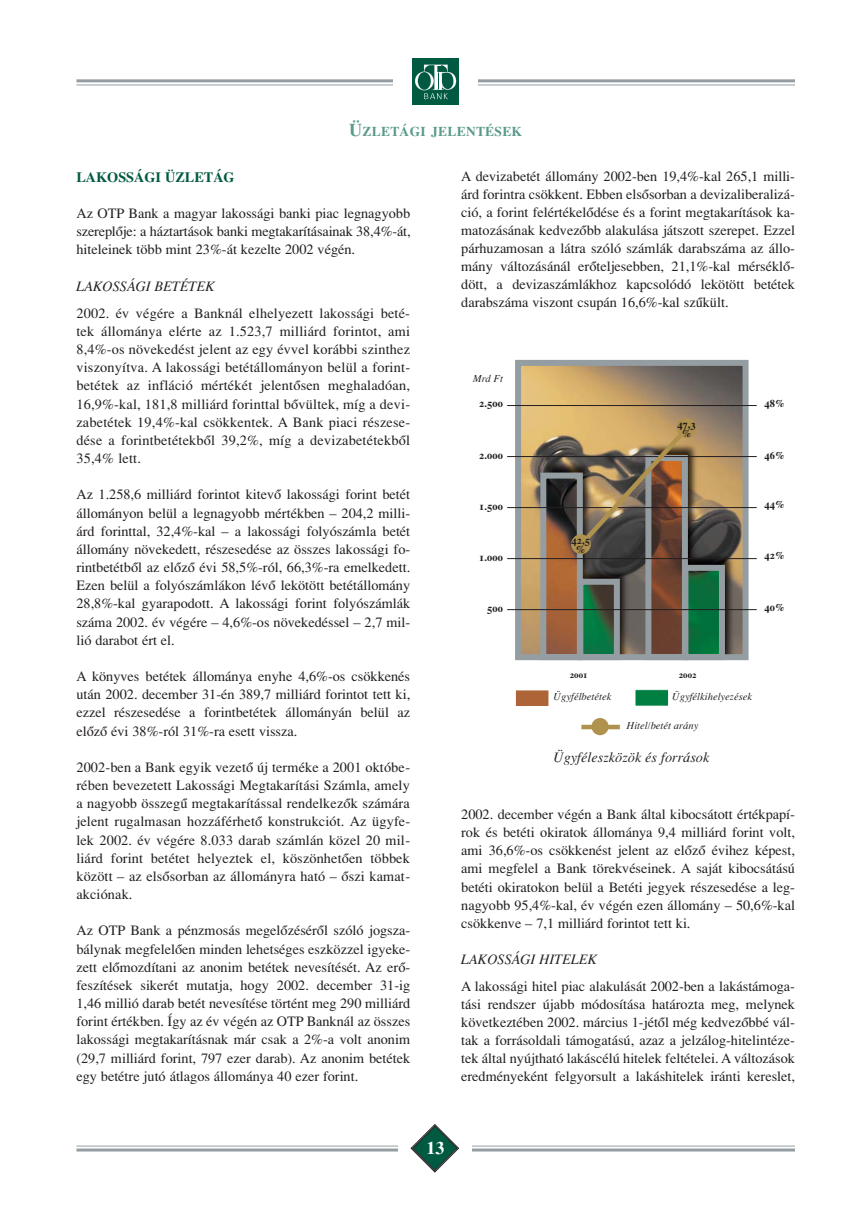
<style>
.page{position:relative;width:849px;height:1220px;background:#fff}
.page>*{position:absolute;margin:0;border:0;box-sizing:border-box;transform-origin:0 0}
.t1{font:18px "Times H Bold";color:#fff}
.t2{font:14.25px/18.1px "Times H Roman";color:#231f20;text-align:justify}
.t3{font:14.25px "Times H Italic";color:#231f20}
.t4{font:14.25px "Times H Bold SC";color:#005941}
.t5{font:13.5px "Times H Bold SC";letter-spacing:.02em;color:#5b998b}
.t6{font:10.5px "Times H Italic";color:#231f20}
.t7{font:10.5px/9px "Times H Bold SC";color:#231f20;text-align:center}
.t8{font:9px "Times H Bold SC";color:#231f20}
.s1{font-size:18px}
</style>
<div class="page">
<hr style="left:76px;top:1145px;width:719px;height:1px;background:#949da1">
<hr style="left:76px;top:1148px;width:719px;height:3px;background:#949da1">
<div style="left:399px;top:1108px;width:73px;height:84px;background:#fff"></div>
<svg style="left:410px;top:1124px;width:50px;height:49px"></svg>
<hr style="left:76px;top:79px;width:719px;height:3px;background:#949da1">
<hr style="left:76px;top:84px;width:719px;height:1px;background:#949da1">
<div style="left:394px;top:55px;width:84px;height:53px;background:#fff"></div>
<div style="left:413px;top:59px;width:46px;height:46px;background:#005941"></div>
<svg style="left:415px;top:65px;width:42px;height:34px"></svg>
<svg style="left:512px;top:359px;width:240px;height:302px"></svg>
<hr style="left:507px;top:405px;width:250px;height:1px;background:#231f20">
<hr style="left:507px;top:456px;width:250px;height:1px;background:#231f20">
<hr style="left:507px;top:507px;width:250px;height:1px;background:#231f20">
<hr style="left:507px;top:558px;width:250px;height:1px;background:#231f20">
<hr style="left:507px;top:609px;width:250px;height:1px;background:#231f20">
<div style="left:516px;top:690px;width:33px;height:16px;background:#ad6436"></div>
<div style="left:515px;top:689px;width:34px;height:17px;border:1px solid #fff"></div>
<div style="left:635px;top:690px;width:33px;height:16px;background:#007f43"></div>
<div style="left:635px;top:689px;width:34px;height:17px;border:1px solid #fff"></div>
<div style="left:591px;top:718px;width:18px;height:17px;background:#b0924f;border-radius:50%"></div>
<div style="left:581px;top:724px;width:39px;height:5px;background:#b0924f"></div>
<img style="left:575px;top:422px;width:118px;height:129px">
<div style="left:677px;top:418px;width:20px;height:20px;background:#b0924f;border-radius:50%"></div>
<div style="left:571px;top:534px;width:20px;height:20px;background:#b0924f;border-radius:50%"></div>
<p class="t5" style="left:349px;top:123px;width:174px"><span class="s1">Ü</span>ZLETÁGI JELENTÉSEK</p>
<p class="t4" style="left:76px;top:168px;width:160px">LAKOSSÁGI ÜZLETÁG</p>
<p class="t2" style="left:76px;top:205px;width:336px">Az OTP Bank a magyar lakossági banki piac legnagyobb szereplôje: a háztartások banki megtakarításainak 38,4%-át, hiteleinek több mint 23%-át kezelte 2002 végén.</p>
<p class="t3" style="left:76px;top:281px;width:140px">LAKOSSÁGI BETÉTEK</p>
<p class="t2" style="left:76px;top:305px;width:335px">2002. év végére a Banknál elhelyezett lakossági beté&shy;tek állománya elérte az 1.523,7 milliárd forintot, ami 8,4%-os növekedést jelent az egy évvel korábbi szinthez viszonyítva. A lakossági betétállományon belül a forint&shy;betétek az infláció mértékét jelentôsen meghaladóan, 16,9%-kal, 181,8 milliárd forinttal bôvültek, míg a devi&shy;zabetétek 19,4%-kal csökkentek. A Bank piaci részese&shy;dése a forintbetétekbôl 39,2%, míg a devizabetétekbôl 35,4% lett.</p>
<p class="t2" style="left:76px;top:487px;width:335px">Az 1.258,6 milliárd forintot kitevô lakossági forint betét állományon belül a legnagyobb mértékben – 204,2 milli&shy;árd forinttal, 32,4%-kal – a lakossági folyószámla betét állomány növekedett, részesedése az összes lakossági fo&shy;rintbetétbôl az elôzô évi 58,5%-ról, 66,3%-ra emelkedett.<br>Ezen belül a folyószámlákon lévô lekötött betétállomány 28,8%-kal gyarapodott. A lakossági forint folyószámlák száma 2002. év végére – 4,6%-os növekedéssel – 2,7 mil&shy;lió darabot ért el.</p>
<p class="t2" style="left:76px;top:668px;width:335px">A könyves betétek állománya enyhe 4,6%-os csökkenés után 2002. december 31-én 389,7 milliárd forintot tett ki, ezzel részesedése a forintbetétek állományán belül az elôzô évi 38%-ról 31%-ra esett vissza.</p>
<p class="t2" style="left:76px;top:759px;width:335px">2002-ben a Bank egyik vezetô új terméke a 2001 októbe&shy;rében bevezetett Lakossági Megtakarítási Számla, amely a nagyobb összegû megtakarítással rendelkezôk számára jelent rugalmasan hozzáférhetô konstrukciót. Az ügyfe&shy;lek 2002. év végére 8.033 darab számlán közel 20 mil&shy;liárd forint betétet helyeztek el, köszönhetôen többek között – az elsôsorban az állományra ható – ôszi kamat&shy;akciónak.</p>
<p class="t2" style="left:76px;top:922px;width:335px">Az OTP Bank a pénzmosás megelôzésérôl szóló jogsza&shy;bálynak megfelelôen minden lehetséges eszközzel igyeke&shy;zett elômozdítani az anonim betétek nevesítését. Az erô&shy;feszítések sikerét mutatja, hogy 2002. december 31-ig 1,46 millió darab betét nevesítése történt meg 290 milliárd forint értékben. Így az év végén az OTP Banknál az összes lakossági megtakarításnak már csak a 2%-a volt anonim (29,7 milliárd forint, 797 ezer darab). Az anonim betétek egy betétre jutó átlagos állománya 40 ezer forint.</p>
<p class="t2" style="left:461px;top:168px;width:335px">A devizabetét állomány 2002-ben 19,4%-kal 265,1 milli&shy;árd forintra csökkent. Ebben elsôsorban a devizaliberalizá&shy;ció, a forint felértékelôdése és a forint megtakarítások ka&shy;matozásának kedvezôbb alakulása játszott szerepet. Ezzel párhuzamosan a látra szóló számlák darabszáma az állo&shy;mány változásánál erôteljesebben, 21,1%-kal mérséklô&shy;dött, a devizaszámlákhoz kapcsolódó lekötött betétek darabszáma viszont csupán 16,6%-kal szûkült.</p>
<p class="t6" style="left:473px;top:375px;width:31px">Mrd Ft</p>
<p class="t7" style="left:479px;top:399px;width:25px">2.500</p>
<p class="t7" style="left:764px;top:399px;width:22px">48%</p>
<p class="t7" style="left:677px;top:419px;width:20px">47,3 %</p>
<p class="t7" style="left:479px;top:450px;width:25px">2.000</p>
<p class="t7" style="left:479px;top:501px;width:25px">1.500</p>
<p class="t7" style="left:764px;top:451px;width:22px">46%</p>
<p class="t7" style="left:764px;top:499px;width:22px">44%</p>
<p class="t7" style="left:479px;top:552px;width:25px">1.000</p>
<p class="t7" style="left:572px;top:535px;width:20px">42,5 %</p>
<p class="t7" style="left:764px;top:550px;width:22px">42%</p>
<p class="t7" style="left:487px;top:603px;width:17px">500</p>
<p class="t7" style="left:764px;top:603px;width:22px">40%</p>
<p class="t8" style="left:570px;top:669px;width:19px">2001</p>
<p class="t8" style="left:679px;top:669px;width:19px">2002</p>
<p class="t6" style="left:554px;top:693px;width:59px">Ügyfélbetétek</p>
<p class="t6" style="left:672px;top:693px;width:81px">Ügyfélkihelyezések</p>
<p class="t6" style="left:627px;top:722px;width:73px">Hitel/betét arány</p>
<p class="t3" style="left:554px;top:752px;width:157px">Ügyféleszközök és források</p>
<p class="t2" style="left:461px;top:807px;width:335px">2002. december végén a Bank által kibocsátott értékpapí&shy;rok és betéti okiratok állománya 9,4 milliárd forint volt, ami 36,6%-os csökkenést jelent az elôzô évihez képest, ami megfelel a Bank törekvéseinek. A saját kibocsátású betéti okiratokon belül a Betéti jegyek részesedése a leg&shy;nagyobb 95,4%-kal, év végén ezen állomány – 50,6%-kal csökkenve – 7,1 milliárd forintot tett ki.</p>
<p class="t3" style="left:461px;top:953px;width:138px">LAKOSSÁGI HITELEK</p>
<p class="t2" style="left:461px;top:978px;width:335px">A lakossági hitel piac alakulását 2002-ben a lakástámoga&shy;tási rendszer újabb módosítása határozta meg, melynek következtében 2002. március 1-jétôl még kedvezôbbé vál&shy;tak a forrásoldali támogatású, azaz a jelzálog-hitelintéze&shy;tek által nyújtható lakáscélú hitelek feltételei. A változások eredményeként felgyorsult a lakáshitelek iránti kereslet,</p>
<p class="t1" style="left:427px;top:1141px;width:19px">13</p>
</div>
